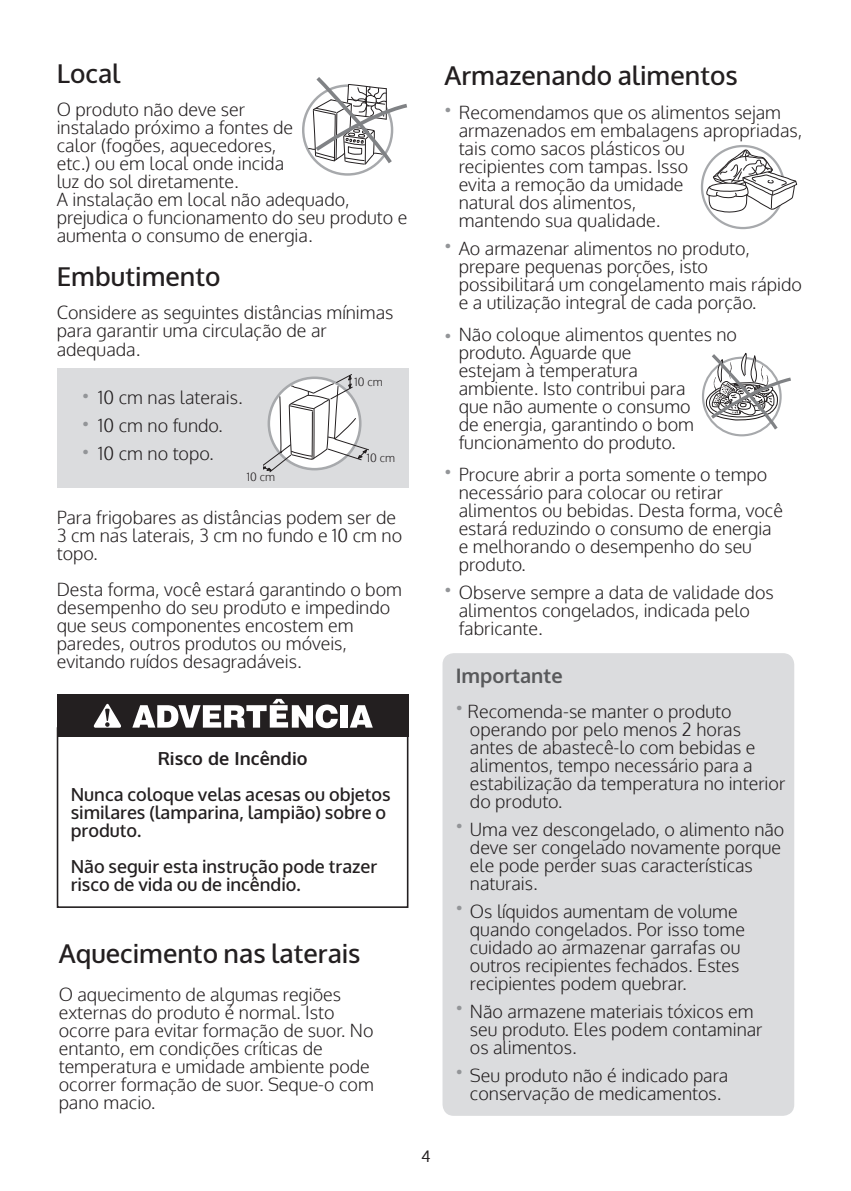
<style>
.page{position:relative;width:851px;height:1191px;background:#fff}
.page>*{position:absolute;margin:0;border:0;box-sizing:border-box;transform-origin:0 0}
.t1{font:500 26px "Oxygen";color:#231f20}
.t2{font:700 20px "Oxygen";color:#58595b}
.t3{font:300 18px/18px "Oxygen";color:#231f20}
.t4{font:500 18px/18px "Oxygen";color:#231f20}
.t5{font:700 18px "Oxygen";color:#231f20}
.t6{font:16px "Oxygen";color:#231f20}
.t7{font:300 11.4px "Oxygen";color:#231f20}
.s1{color:#939598}
</style>
<div class="page">
<div style="left:57px;top:369px;width:351px;height:119px;background:#dbdcde"></div>
<div style="left:700px;top:145px;width:85px;height:84px;border:2px solid #a7a9ac;border-radius:50%"></div>
<svg style="left:706px;top:149px;width:91px;height:64px"></svg>
<svg style="left:705px;top:352px;width:86px;height:81px"></svg>
<div style="left:57px;top:727px;width:351px;height:181px;border:2px solid #231f20"></div>
<div style="left:57px;top:694px;width:351px;height:43px;background:#231f20"></div>
<svg style="left:132px;top:699px;width:206px;height:29px"></svg>
<div style="left:340px;top:705px;width:7px;height:22px;background:#fff"></div>
<svg style="left:350px;top:705px;width:23px;height:22px"></svg>
<svg style="left:93px;top:703px;width:28px;height:25px"></svg>
<svg style="left:263px;top:374px;width:105px;height:98px"></svg>
<svg style="left:308px;top:77px;width:99px;height:90px"></svg>
<div style="left:442px;top:653px;width:352px;height:462px;background:#dbdcde;border-radius:11px"></div>
<h1 class="t1" style="left:57px;top:57px;width:65px">Local</h1>
<p class="t3" style="left:57px;top:100px;width:352px">O produto não deve ser<br>instalado próximo a fontes de<br>calor (fogões, aquecedores,<br>etc.) ou em local onde incida<br>luz do sol diretamente.<br>A instalação em local não adequado, prejudica o funcionamento do seu produto e aumenta o consumo de energia.</p>
<h1 class="t1" style="left:57px;top:260px;width:165px">Embutimento</h1>
<p class="t3" style="left:57px;top:302px;width:338px;line-height:18.6px">Considere as seguintes distâncias mínimas para garantir uma circulação de ar adequada.</p>
<p class="t3" style="left:82px;top:388px;width:162px"><span class="s1">•</span> 10 cm nas laterais.</p>
<p class="t3" style="left:82px;top:416px;width:142px"><span class="s1">•</span> 10 cm no fundo.</p>
<p class="t3" style="left:82px;top:444px;width:133px"><span class="s1">•</span> 10 cm no topo.</p>
<p class="t7" style="left:354px;top:374px;width:30px">10 cm</p>
<p class="t7" style="left:367px;top:450px;width:30px">10 cm</p>
<p class="t7" style="left:247px;top:470px;width:30px">10 cm</p>
<p class="t3" style="left:57px;top:508px;width:347px">Para frigobares as distâncias podem ser de<br>3 cm nas laterais, 3 cm no fundo e 10 cm no topo.</p>
<p class="t3" style="left:57px;top:580px;width:347px">Desta forma, você estará garantindo o bom desempenho do seu produto e impedindo que seus componentes encostem em paredes, outros produtos ou móveis, evitando ruídos desagradáveis.</p>
<p class="t5" style="left:158px;top:746px;width:151px">Risco de Incêndio</p>
<p class="t4" style="left:71px;top:785px;width:321px">Nunca coloque velas acesas ou objetos similares (lamparina, lampião) sobre o produto.</p>
<p class="t4" style="left:71px;top:857px;width:308px">Não seguir esta instrução pode trazer risco de vida ou de incêndio.</p>
<h1 class="t1" style="left:59px;top:936px;width:303px">Aquecimento nas laterais</h1>
<p class="t3" style="left:59px;top:984px;width:317px">O aquecimento de algumas regiões externas do produto é normal. Isto ocorre para evitar formação de suor. No entanto, em condições críticas de temperatura e umidade ambiente pode ocorrer formação de suor. Seque-o com pano macio.</p>
<h1 class="t1" style="left:444px;top:59px;width:295px">Armazenando alimentos</h1>
<p class="t3" style="left:458px;top:102px;width:345px;text-indent:-14px"><span class="s1">•</span> Recomendamos que os alimentos sejam armazenados em embalagens apropriadas, tais como sacos plásticos ou<br>recipientes com tampas. Isso<br>evita a remoção da umidade<br>natural dos alimentos,<br>mantendo sua qualidade.</p>
<p class="t3" style="left:458px;top:238px;width:345px;text-indent:-14px"><span class="s1">•</span> Ao armazenar alimentos no produto, prepare pequenas porções, isto possibilitará um congelamento mais rápido e a utilização integral de cada porção.</p>
<p class="t3" style="left:458px;top:325px;width:280px;text-indent:-14px"><span class="s1">•</span> Não coloque alimentos quentes no produto. Aguarde que<br>estejam à temperatura<br>ambiente. Isto contribui para<br>que não aumente o consumo<br>de energia, garantindo o bom funcionamento do produto.</p>
<p class="t3" style="left:458px;top:464px;width:326px;text-indent:-14px"><span class="s1">•</span> Procure abrir a porta somente o tempo necessário para colocar ou retirar alimentos ou bebidas. Desta forma, você estará reduzindo o consumo de energia e melhorando o desempenho do seu produto.</p>
<p class="t3" style="left:458px;top:582px;width:316px;text-indent:-14px"><span class="s1">•</span> Observe sempre a data de validade dos alimentos congelados, indicada pelo fabricante.</p>
<p class="t2" style="left:455px;top:663px;width:108px">Importante</p>
<p class="t3" style="left:470px;top:702px;width:317px;text-indent:-14px"><span class="s1">•</span> Recomenda-se manter o produto operando por pelo menos 2 horas antes de abastecê-lo com bebidas e alimentos, tempo necessário para a estabilização da temperatura no interior do produto.</p>
<p class="t3" style="left:470px;top:820px;width:316px;text-indent:-14px"><span class="s1">•</span> Uma vez descongelado, o alimento não deve ser congelado novamente porque ele pode perder suas características naturais.</p>
<p class="t3" style="left:470px;top:902px;width:276px;text-indent:-14px"><span class="s1">•</span> Os líquidos aumentam de volume quando congelados. Por isso tome cuidado ao armazenar garrafas ou outros recipientes fechados. Estes recipientes podem quebrar.</p>
<p class="t3" style="left:470px;top:1002px;width:294px;text-indent:-14px"><span class="s1">•</span> Não armazene materiais tóxicos em seu produto. Eles podem contaminar os alimentos.</p>
<p class="t3" style="left:455px;top:1066px;width:274px;text-align:center"><span class="s1">•</span> Seu produto não é indicado para conservação de medicamentos.</p>
<p class="t6" style="left:421px;top:1145px;width:11px">4</p>
</div>
